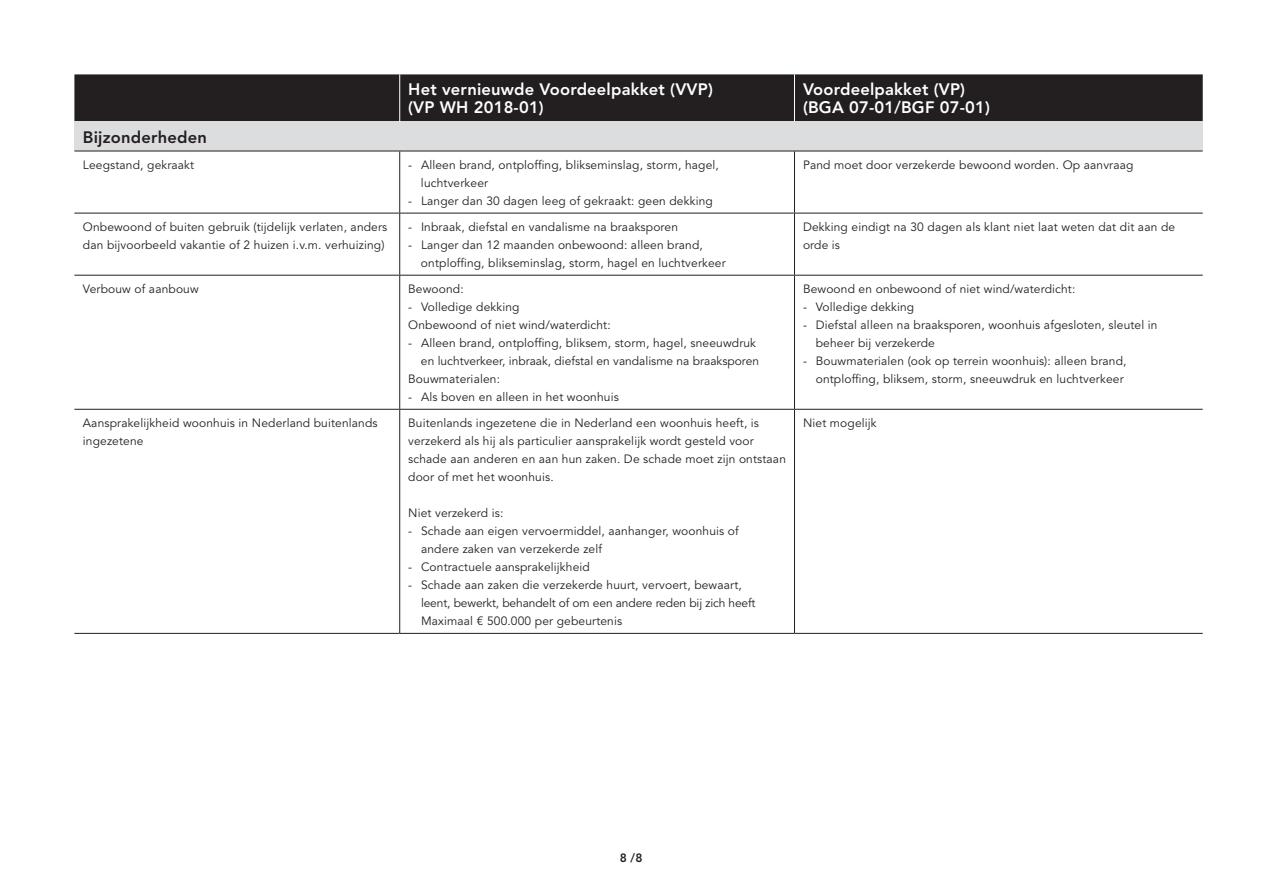
<style>
.page{position:relative;width:1263px;height:893px;background:#fff}
.page>*{position:absolute;margin:0;border:0;box-sizing:border-box;transform-origin:0 0}
.Kopregel_tabel_wit{font:800 16.5px "Avenir LT Std";letter-spacing:.01em;color:#fff}
.Kopregel_tabel_zwart{font:800 16.5px "Avenir LT Std";letter-spacing:.01em;color:#231f20}
.Avenir_light_8_12_te{font:12px/18px "Avenir LT Std";letter-spacing:.01em;color:#231f20}
.Plattetekst_Tabel_-A{font:12px/18px "Avenir LT Std";letter-spacing:.01em;color:#231f20}
.t1{font:800 12px "Avenir LT Std";color:#231f20}
</style>
<div class="page">
<div style="left:74px;top:74px;width:1129px;height:48px;background:#231f20"></div>
<div style="left:74px;top:122px;width:1129px;height:29px;background:#dcdddf"></div>
<hr style="left:399px;top:74px;width:1px;height:48px;background:#fff">
<hr style="left:794px;top:74px;width:1px;height:48px;background:#fff">
<hr style="left:74px;top:151px;width:326px;height:1px;background:#231f20">
<hr style="left:400px;top:151px;width:394px;height:1px;background:#231f20">
<hr style="left:794px;top:151px;width:409px;height:1px;background:#231f20">
<hr style="left:74px;top:213px;width:326px;height:1px;background:#231f20">
<hr style="left:400px;top:213px;width:394px;height:1px;background:#231f20">
<hr style="left:794px;top:213px;width:409px;height:1px;background:#231f20">
<hr style="left:74px;top:275px;width:326px;height:1px;background:#231f20">
<hr style="left:400px;top:275px;width:394px;height:1px;background:#231f20">
<hr style="left:794px;top:275px;width:409px;height:1px;background:#231f20">
<hr style="left:74px;top:409px;width:326px;height:1px;background:#231f20">
<hr style="left:400px;top:409px;width:394px;height:1px;background:#231f20">
<hr style="left:794px;top:409px;width:409px;height:1px;background:#231f20">
<hr style="left:74px;top:633px;width:326px;height:1px;background:#231f20">
<hr style="left:400px;top:633px;width:394px;height:1px;background:#231f20">
<hr style="left:794px;top:633px;width:409px;height:1px;background:#231f20">
<hr style="left:399px;top:151px;width:1px;height:62px;background:#231f20">
<hr style="left:794px;top:151px;width:1px;height:62px;background:#231f20">
<hr style="left:399px;top:213px;width:1px;height:62px;background:#231f20">
<hr style="left:794px;top:213px;width:1px;height:62px;background:#231f20">
<hr style="left:399px;top:276px;width:1px;height:133px;background:#231f20">
<hr style="left:794px;top:276px;width:1px;height:133px;background:#231f20">
<hr style="left:399px;top:410px;width:1px;height:223px;background:#231f20">
<hr style="left:794px;top:410px;width:1px;height:223px;background:#231f20">
<p class="Kopregel_tabel_wit" style="left:408px;top:80px;width:306px">Het vernieuwde Voordeelpakket (VVP)</p>
<p class="Kopregel_tabel_wit" style="left:408px;top:98px;width:137px">(VP WH 2018-01)</p>
<p class="Kopregel_tabel_zwart" style="left:83px;top:127px;width:125px">Bijzonderheden</p>
<p class="Plattetekst_Tabel_-A" style="left:83px;top:156px;width:113px">Leegstand, gekraakt</p>
<p class="Avenir_light_8_12_te" style="left:421px;top:156px;width:299px;text-indent:-13px">- Alleen brand, ontploffing, blikseminslag, storm, hagel, luchtverkeer</p>
<p class="Avenir_light_8_12_te" style="left:408px;top:192px;width:306px">- Langer dan 30 dagen leeg of gekraakt: geen dekking</p>
<p class="Plattetekst_Tabel_-A" style="left:83px;top:218px;width:306px">Onbewoond of buiten gebruik (tijdelijk verlaten, anders dan bijvoorbeeld vakantie of 2 huizen i.v.m. verhuizing)</p>
<p class="Avenir_light_8_12_te" style="left:408px;top:218px;width:271px">- Inbraak, diefstal en vandalisme na braaksporen</p>
<p class="Avenir_light_8_12_te" style="left:421px;top:236px;width:306px;text-indent:-13px">- Langer dan 12 maanden onbewoond: alleen brand, ontploffing, blikseminslag, storm, hagel en luchtverkeer</p>
<p class="Plattetekst_Tabel_-A" style="left:83px;top:280px;width:117px">Verbouw of aanbouw</p>
<p class="Avenir_light_8_12_te" style="left:408px;top:280px;width:57px">Bewoond:</p>
<p class="Avenir_light_8_12_te" style="left:408px;top:298px;width:113px">- Volledige dekking</p>
<p class="Avenir_light_8_12_te" style="left:408px;top:316px;width:204px">Onbewoond of niet wind/waterdicht:</p>
<p class="Avenir_light_8_12_te" style="left:408px;top:334px;width:352px;text-align:right">- Alleen brand, ontploffing, bliksem, storm, hagel, sneeuwdruk en luchtverkeer, inbraak, diefstal en vandalisme na braaksporen</p>
<p class="Avenir_light_8_12_te" style="left:408px;top:370px;width:93px">Bouwmaterialen:</p>
<p class="Avenir_light_8_12_te" style="left:408px;top:388px;width:212px">- Als boven en alleen in het woonhuis</p>
<p class="Plattetekst_Tabel_-A" style="left:83px;top:414px;width:296px">Aansprakelijkheid woonhuis in Nederland buitenlands ingezetene</p>
<p class="Plattetekst_Tabel_-A" style="left:408px;top:414px;width:379px">Buitenlands ingezetene die in Nederland een woonhuis heeft, is verzekerd als hij als particulier aansprakelijk wordt gesteld voor schade aan anderen en aan hun zaken. De schade moet zijn ontstaan door of met het woonhuis.</p>
<p class="Avenir_light_8_12_te" style="left:408px;top:504px;width:97px">Niet verzekerd is:</p>
<p class="Avenir_light_8_12_te" style="left:421px;top:522px;width:319px;text-indent:-13px">- Schade aan eigen vervoermiddel, aanhanger, woonhuis of andere zaken van verzekerde zelf</p>
<p class="Avenir_light_8_12_te" style="left:408px;top:558px;width:183px">- Contractuele aansprakelijkheid</p>
<p class="Avenir_light_8_12_te" style="left:421px;top:576px;width:336px;text-indent:-13px">- Schade aan zaken die verzekerde huurt, vervoert, bewaart, leent, bewerkt, behandelt of om een andere reden bij zich heeft<br>Maximaal € 500.000 per gebeurtenis</p>
<p class="Kopregel_tabel_wit" style="left:803px;top:80px;width:164px">Voordeelpakket (VP)</p>
<p class="Kopregel_tabel_wit" style="left:803px;top:98px;width:188px">(BGA 07-01/BGF 07-01)</p>
<p class="Avenir_light_8_12_te" style="left:803px;top:156px;width:332px">Pand moet door verzekerde bewoond worden. Op aanvraag</p>
<p class="Plattetekst_Tabel_-A" style="left:803px;top:218px;width:374px">Dekking eindigt na 30 dagen als klant niet laat weten dat dit aan de orde is</p>
<p class="Avenir_light_8_12_te" style="left:803px;top:280px;width:274px">Bewoond en onbewoond of niet wind/waterdicht:</p>
<p class="Avenir_light_8_12_te" style="left:803px;top:298px;width:113px">- Volledige dekking</p>
<p class="Avenir_light_8_12_te" style="left:816px;top:316px;width:343px;text-indent:-13px">- Diefstal alleen na braaksporen, woonhuis afgesloten, sleutel in beheer bij verzekerde</p>
<p class="Avenir_light_8_12_te" style="left:803px;top:352px;width:325px;text-align:right">- Bouwmaterialen (ook op terrein woonhuis): alleen brand, ontploffing, bliksem, storm, sneeuwdruk en luchtverkeer</p>
<p class="Avenir_light_8_12_te" style="left:803px;top:414px;width:75px">Niet mogelijk</p>
<p class="t1" style="left:620px;top:851px;width:24px">8 /8</p>
</div>
